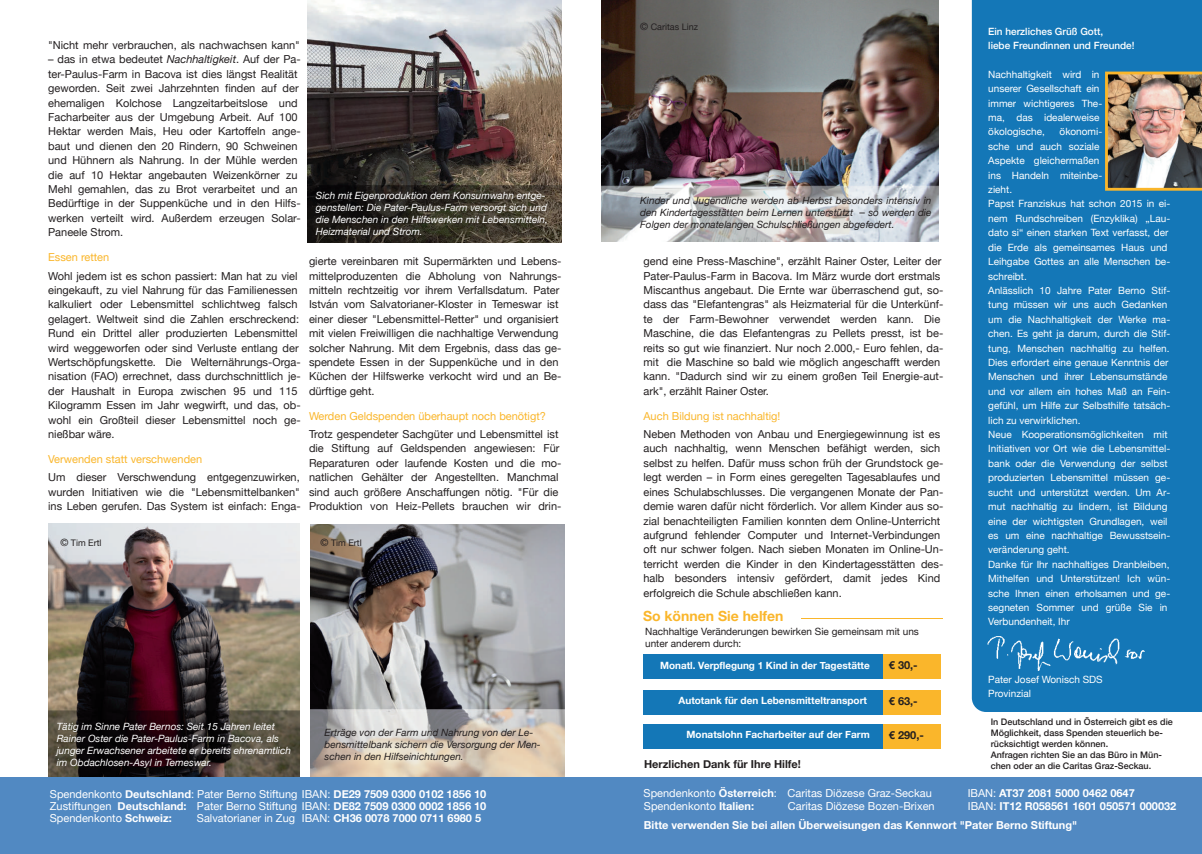
<style>
.page{position:relative;width:1202px;height:854px;background:#fff}
.page>*{position:absolute;margin:0;border:0;box-sizing:border-box;transform-origin:0 0}
.t1{font:700 14px "Helvetica Neue";color:#fab62b}
.t2{font:11px/14.4px "Helvetica Neue";color:#231f20}
.t3{font:11px/23.7px "Helvetica Neue";color:#fff}
.t4{font:700 11px/19px "Helvetica Neue";color:#fff}
.t5{font:11px "Helvetica Neue";color:#fab62b}
.t6{font:700 11px "Helvetica Neue";color:#231f20}
.t7{font:10px/14.4px "Helvetica Neue";color:#fff}
.t8{font:italic 10px/12px "Helvetica Neue";color:#fff}
.t9{font:italic 10px/12px "Helvetica Neue";color:#231f20;text-align:justify}
.t10{font:700 10px "Helvetica Neue";color:#fff}
.t11{font:10px/11.9px "Helvetica Neue";color:#231f20}
.t12{font:500 10px/14.4px "Helvetica Neue";color:#fff}
.t13{font:500 9px/11px "Helvetica Neue";color:#231f20}
.t14{font:9px "Helvetica Neue";color:#231f20}
.s1{font-style:italic}
.s2{font-size:10px}
.s3{font-weight:700}
.s4{font-style:normal;font-size:11px}
.s5{font-weight:400}
</style>
<div class="page">
<div style="left:972px;top:0;width:230px;height:711px;background:#1477b7"></div>
<img style="left:49px;top:523px;width:251px;height:253px">
<img style="left:984px;top:625px;width:163px;height:55px">
<img style="left:311px;top:524px;width:253px;height:252px">
<div style="left:0;top:776px;width:1202px;height:77px;background:#5189c2"></div>
<img style="left:1105px;top:72px;width:97px;height:119px">
<div style="left:643px;top:654px;width:241px;height:24px;background:#1477b7"></div>
<div style="left:883px;top:654px;width:57px;height:24px;background:#fab62b"></div>
<div style="left:643px;top:689px;width:241px;height:24px;background:#1477b7"></div>
<div style="left:883px;top:689px;width:57px;height:24px;background:#fab62b"></div>
<div style="left:643px;top:723px;width:241px;height:24px;background:#1477b7"></div>
<div style="left:883px;top:723px;width:57px;height:24px;background:#fab62b"></div>
<img style="left:601px;top:0;width:337px;height:241px">
<img style="left:308px;top:0;width:254px;height:242px">
<hr style="left:801px;top:617px;width:142px;height:1px;background:#fab62b">
<p class="t2" style="left:48px;top:38px;width:253px">"Nicht mehr verbrauchen, als nachwachsen kann"</p>
<p class="t2" style="left:48px;top:52px;width:254px">– das in etwa bedeutet <span class="s1">Nachhaltigkeit</span>. Auf der Pa&shy;ter-Paulus-Farm in Bacova ist dies längst Realität geworden. Seit zwei Jahrzehnten finden auf der ehemaligen Kolchose Langzeitarbeitslose und Facharbeiter aus der Umgebung Arbeit. Auf 100<br>Hektar werden Mais, Heu oder Kartoffeln ange&shy;baut und dienen den 20 Rindern, 90 Schweinen und Hühnern als Nahrung. In der Mühle werden die auf 10 Hektar angebauten Weizenkörner zu Mehl gemahlen, das zu Brot verarbeitet und an Bedürftige in der Suppenküche und in den Hilfs&shy;werken verteilt wird. Außerdem erzeugen Solar-Paneele Strom.</p>
<p class="t5" style="left:48px;top:251px;width:63px">Essen retten</p>
<p class="t2" style="left:48px;top:268px;width:254px">Wohl jedem ist es schon passiert: Man hat zu viel eingekauft, zu viel Nahrung für das Familienessen kalkuliert oder Lebensmittel schlichtweg falsch gelagert. Weltweit sind die Zahlen erschreckend:<br>Rund ein Drittel aller produzierten Lebensmittel wird weggeworfen oder sind Verluste entlang der Wertschöpfungskette. Die Welternährungs-Orga&shy;nisation (FAO) errechnet, dass durchschnittlich je&shy;der Haushalt in Europa zwischen 95 und 115<br>Kilogramm Essen im Jahr wegwirft, und das, ob&shy;wohl ein Großteil dieser Lebensmittel noch ge&shy;nießbar wäre.</p>
<p class="t5" style="left:48px;top:452px;width:156px">Verwenden statt verschwenden</p>
<p class="t2" style="left:48px;top:470px;width:254px;text-align:justify">Um dieser Verschwendung entgegenzuwirken, wurden Initiativen wie die "Lebensmittelbanken" ins Leben gerufen. Das System ist einfach: Enga-</p>
<p class="t8" style="left:316px;top:189px;width:234px">Sich mit Eigenproduktion dem Konsumwahn entge&shy;genstellen: Die Pater-Paulus-Farm versorgt sich und die Menschen in den Hilfswerken mit Lebensmitteln, Heizmaterial und Strom.</p>
<p class="t2" style="left:309px;top:254px;width:254px">gierte vereinbaren mit Supermärkten und Lebens&shy;mittelproduzenten die Abholung von Nahrungs&shy;mitteln rechtzeitig vor ihrem Verfallsdatum. Pater István vom Salvatorianer-Kloster in Temeswar ist einer dieser "Lebensmittel-Retter" und organisiert mit vielen Freiwilligen die nachhaltige Verwendung solcher Nahrung. Mit dem Ergebnis, dass das ge&shy;spendete Essen in der Suppenküche und in den Küchen der Hilfswerke verkocht wird und an Be&shy;dürftige geht.</p>
<p class="t5" style="left:309px;top:409px;width:238px">Werden Geldspenden überhaupt noch benötigt?</p>
<p class="t2" style="left:309px;top:426px;width:254px">Trotz gespendeter Sachgüter und Lebensmittel ist die Stiftung auf Geldspenden angewiesen: Für Reparaturen oder laufende Kosten und die mo&shy;natlichen Gehälter der Angestellten. Manchmal sind auch größere Anschaffungen nötig. "Für die Produktion von Heiz-Pellets brauchen wir drin-</p>
<p class="t14" style="left:60px;top:537px;width:43px"><span class="s2">©</span> Tim Ertl</p>
<p class="t14" style="left:321px;top:537px;width:43px"><span class="s2">©</span> Tim Ertl</p>
<p class="t8" style="left:57px;top:720px;width:236px">Tätig im Sinne Pater Bernos: Seit 15 Jahren leitet Rainer Oster die Pater-Paulus-Farm in Bacova, als junger Erwachsener arbeitete er bereits ehrenamtlich im Obdachlosen-Asyl in Temeswar.</p>
<p class="t9" style="left:325px;top:726px;width:218px;text-align:left">Erträge von der Farm und Nahrung von der Le&shy;bensmittelbank sichern die Versorgung der Men&shy;schen in den Hilfseinichtungen.</p>
<p class="t3" style="left:50px;top:782px;width:438px">Spendenkonto <span class="s3">Deutschland</span>: Pater Berno Stiftung IBAN: <span class="s3">DE29 7509 0300 0102 1856 10<br></span>Spendenkonto <span class="s3">Schweiz:</span></p>
<p class="t3" style="left:50px;top:794px;width:438px">Zustiftungen <span class="s3">Deutschland:</span> Pater Berno Stiftung IBAN: <span class="s3">DE82 7509 0300 0002 1856 10</span></p>
<p class="t3" style="left:197px;top:805px;width:286px">Salvatorianer in Zug IBAN: <span class="s3">CH36 0078 7000 0711 6980 5</span></p>
<p class="t14" style="left:640px;top:21px;width:59px"><span class="s2">©</span> Caritas Linz</p>
<p class="t9" style="left:640px;top:195px;width:293px">Kinder und Jugendliche werden ab Herbst besonders intensiv in den Kindertagesstätten beim Lernen unterstützt <span class="s4">–</span> so werden die Folgen der monatelangen Schulschließungen abgefedert.</p>
<p class="t2" style="left:643px;top:254px;width:301px">gend eine Press-Maschine", erzählt Rainer Oster, Leiter der Pater-Paulus-Farm in Bacova. Im März wurde dort erstmals Miscanthus angebaut. Die Ernte war überraschend gut, so&shy;dass das "Elefantengras" als Heizmaterial für die Unterkünf&shy;te der Farm-Bewohner verwendet werden kann. Die Maschine, die das Elefantengras zu Pellets presst, ist be&shy;reits so gut wie finanziert. Nur noch 2.000,- Euro fehlen, da&shy;mit die Maschine so bald wie möglich angeschafft werden kann. "Dadurch sind wir zu einem großen Teil Energie-aut&shy;ark", erzählt Rainer Oster.</p>
<p class="t5" style="left:643px;top:409px;width:138px">Auch Bildung ist nachhaltig!</p>
<p class="t2" style="left:643px;top:426px;width:301px">Neben Methoden von Anbau und Energiegewinnung ist es auch nachhaltig, wenn Menschen befähigt werden, sich selbst zu helfen. Dafür muss schon früh der Grundstock ge&shy;legt werden – in Form eines geregelten Tagesablaufes und eines Schulabschlusses. Die vergangenen Monate der Pan&shy;demie waren dafür nicht förderlich. Vor allem Kinder aus so&shy;zial benachteiligten Familien konnten dem Online-Unterricht aufgrund fehlender Computer und Internet-Verbindungen oft nur schwer folgen. Nach sieben Monaten im Online-Un&shy;terricht werden die Kinder in den Kindertagesstätten des&shy;halb besonders intensiv gefördert, damit jedes Kind erfolgreich die Schule abschließen kann.</p>
<p class="t1" style="left:643px;top:607px;width:142px">So können Sie helfen</p>
<p class="t11" style="left:645px;top:625px;width:275px">Nachhaltige Veränderungen bewirken Sie gemeinsam mit uns unter anderem durch:</p>
<p class="t10" style="left:660px;top:658px;width:211px">Monatl. Verpflegung 1 Kind in der Tagestätte</p>
<p class="t6" style="left:889px;top:658px;width:30px">€ 30,-</p>
<p class="t10" style="left:679px;top:694px;width:190px">Autotank für den Lebensmitteltransport</p>
<p class="t6" style="left:889px;top:694px;width:30px">€ 63,-</p>
<p class="t10" style="left:686px;top:728px;width:185px">Monatslohn Facharbeiter auf der Farm</p>
<p class="t6" style="left:889px;top:728px;width:37px">€ 290,-</p>
<p class="t6" style="left:644px;top:756px;width:158px">Herzlichen Dank für Ihre Hilfe!</p>
<p class="t12" style="left:988px;top:23px;width:148px">Ein herzliches Grüß Gott,<br>liebe Freundinnen und Freunde!</p>
<p class="t7" style="left:988px;top:67px;width:115px">Nachhaltigkeit wird in unserer Gesellschaft ein immer wichtigeres The&shy;ma, das idealerweise ökologische,</p>
<p class="t7" style="left:988px;top:124px;width:183px;text-indent:71px">ökonomi-<br>sche und auch soziale<br>Aspekte gleichermaßen<br>ins Handeln miteinbe-<br>zieht.<br>Papst Franziskus hat schon 2015 in ei&shy;nem Rundschreiben (Enzyklika) „Lau&shy;dato si“ einen starken Text verfasst, der die Erde als gemeinsames Haus und<br>Leihgabe Gottes an alle Menschen be&shy;schreibt.<br>Anlässlich 10 Jahre Pater Berno Stif&shy;tung müssen wir uns auch Gedanken um die Nachhaltigkeit der Werke ma&shy;chen. Es geht ja darum, durch die Stif&shy;tung, Menschen nachhaltig zu helfen.<br>Dies erfordert eine genaue Kenntnis der<br>Menschen und ihrer Lebensumstände und vor allem ein hohes Maß an Fein&shy;gefühl, um Hilfe zur Selbsthilfe tatsäch&shy;lich zu verwirklichen.<br>Neue Kooperationsmöglichkeiten mit<br>Initiativen vor Ort wie die Lebensmittel&shy;bank oder die Verwendung der selbst produzierten Lebensmittel müssen ge&shy;sucht und unterstützt werden. Um Ar&shy;mut nachhaltig zu lindern, ist Bildung eine der wichtigsten Grundlagen, weil es um eine nachhaltige Bewusstsein&shy;veränderung geht.<br>Danke für Ihr nachhaltiges Dranbleiben,<br>Mithelfen und Unterstützen! Ich wün&shy;sche Ihnen einen erholsamen und ge&shy;segneten Sommer und grüße Sie in<br>Verbundenheit, Ihr</p>
<p class="t7" style="left:988px;top:672px;width:116px">Pater Josef Wonisch SDS<br>Provinzial</p>
<p class="t13" style="left:991px;top:715px;width:184px">In Deutschland und in Österreich gibt es die Möglichkeit, dass Spenden steuerlich be&shy;rücksichtigt werden können.<br>Anfragen richten Sie an das Büro in Mün&shy;chen oder an die Caritas Graz-Seckau.</p>
<p class="t3" style="left:644px;top:781px;width:290px">Spendenkonto <span class="s3">Österreich</span>: Caritas Diözese Graz-Seckau</p>
<p class="t4" style="left:968px;top:783px;width:169px"><span class="s5">IBAN:</span> AT37 2081 5000 0462 0647</p>
<p class="t3" style="left:644px;top:793px;width:112px">Spendenkonto <span class="s3">Italien:</span></p>
<p class="t3" style="left:788px;top:793px;width:148px">Caritas Diözese Bozen-Brixen</p>
<p class="t4" style="left:644px;top:796px;width:534px;text-indent:324px"><span class="s5">IBAN:</span> IT12 R058561 1601 050571 000032<br>Bitte verwenden Sie bei allen Überweisungen das Kennwort "Pater Berno Stiftung"</p>
</div>
